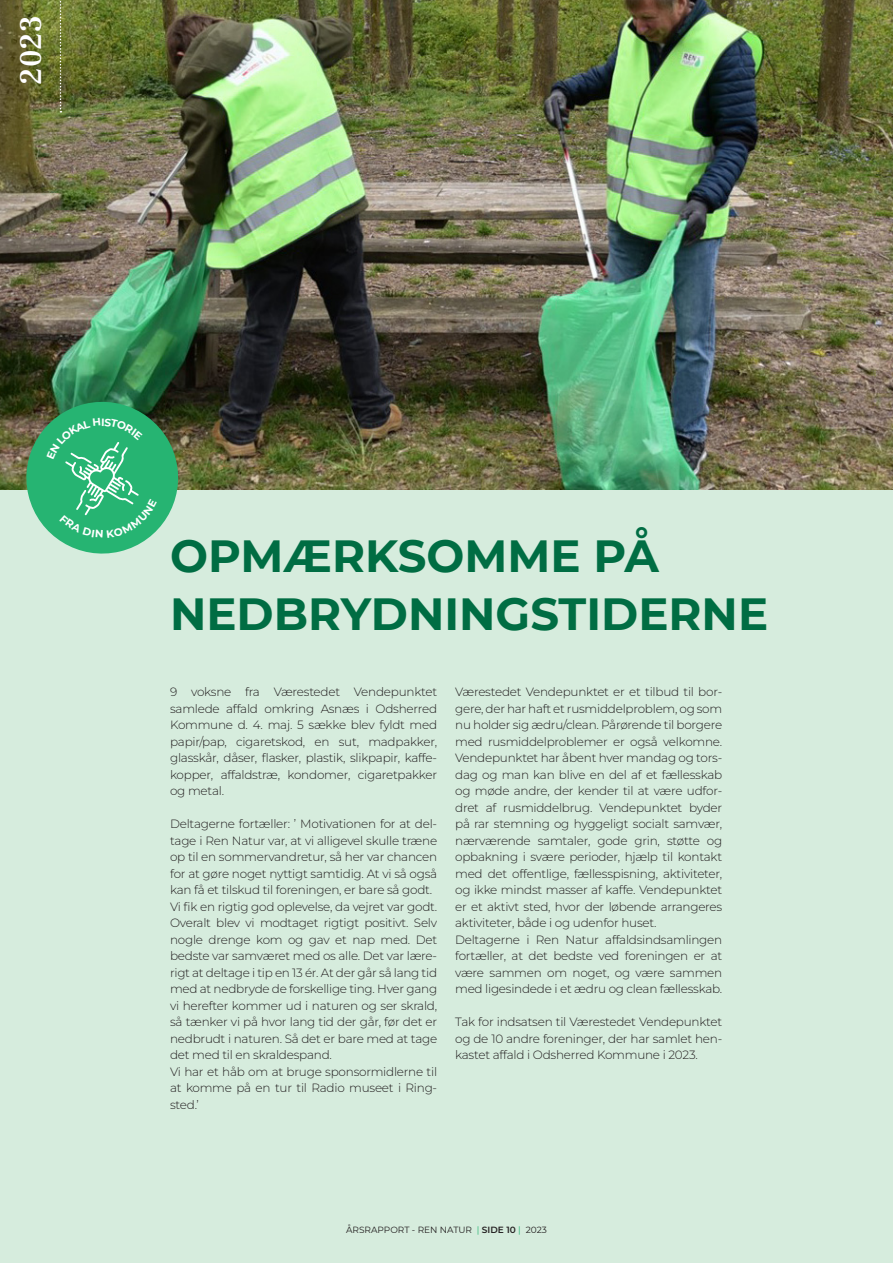
<style>
.page{position:relative;width:893px;height:1263px;background:#d6ecdd}
.page>*{position:absolute;margin:0;border:0;box-sizing:border-box;transform-origin:0 0}
.BRØD_TEKST{font:700 45px/58.5px "Montserrat";color:#006d43}
.BRØD_TEKST-2{font:500 30.75px "Frank Ruhl Libre";color:#fff}
.BRØD_TEKST_-_fed{font:100 12px/16.5px "Montserrat";letter-spacing:-.02em;color:#231f20;text-align:justify}
.INDHOLD_OG_SIDE{font:9px "Montserrat";color:#231f20}
.s1{color:#26b472}
.s2{font-weight:600}
</style>
<div class="page">
<img style="left:0;top:0;width:893px;height:489px">
<svg style="left:60px;top:0;width:1px;height:112px"></svg>
<svg style="left:19px;top:394px;width:167px;height:160px;background:#4aab79"></svg>
<p class="BRØD_TEKST-2" style="left:12px;top:84px;width:71px;rotate:-90deg">2023</p>
<p class="BRØD_TEKST" style="left:170px;top:524px;width:600px">OPMÆRKSOMME PÅ<br>NEDBRYDNINGSTIDERNE</p>
<p class="BRØD_TEKST_-_fed" style="left:170px;top:683px;width:269px">9 voksne fra Værestedet Vendepunktet samlede affald omkring Asnæs i Odsherred Kommune d. 4. maj. 5 sække blev fyldt med papir/pap, cigaretskod, en sut, madpakker, glasskår, dåser, flasker, plastik, slikpapir, kaffe&shy;kopper, affaldstræ, kondomer, cigaretpakker og metal.</p>
<p class="BRØD_TEKST_-_fed" style="left:170px;top:815px;width:269px">Deltagerne fortæller: ’ Motivationen for at del&shy;tage i Ren Natur var, at vi alligevel skulle træne op til en sommervandretur, så her var chancen for at gøre noget nyttigt samtidig. At vi så også kan få et tilskud til foreningen, er bare så godt.</p>
<p class="BRØD_TEKST_-_fed" style="left:170px;top:898px;width:269px">Vi fik en rigtig god oplevelse, da vejret var godt.<br>Overalt blev vi modtaget rigtigt positivt. Selv nogle drenge kom og gav et nap med. Det bedste var samværet med os alle. Det var lære&shy;rigt at deltage i tip en 13 ér. At der går så lang tid med at nedbryde de forskellige ting. Hver gang vi herefter kommer ud i naturen og ser skrald, så tænker vi på hvor lang tid der går, før det er nedbrudt i naturen. Så det er bare med at tage det med til en skraldespand.</p>
<p class="BRØD_TEKST_-_fed" style="left:170px;top:1063px;width:269px">Vi har et håb om at bruge sponsormidlerne til at komme på en tur til Radio museet i Ring&shy;sted.’</p>
<p class="BRØD_TEKST_-_fed" style="left:455px;top:683px;width:269px">Værestedet Vendepunktet er et tilbud til bor&shy;gere, der har haft et rusmiddelproblem, og som nu holder sig ædru/clean. Pårørende til borgere med rusmiddelproblemer er også velkomne.<br>Vendepunktet har åbent hver mandag og tors&shy;dag og man kan blive en del af et fællesskab og møde andre, der kender til at være udfor&shy;dret af rusmiddelbrug. Vendepunktet byder på rar stemning og hyggeligt socialt samvær, nærværende samtaler, gode grin, støtte og opbakning i svære perioder, hjælp til kontakt med det offentlige, fællesspisning, aktiviteter, og ikke mindst masser af kaffe. Vendepunktet er et aktivt sted, hvor der løbende arrangeres aktiviteter, både i og udenfor huset.</p>
<p class="BRØD_TEKST_-_fed" style="left:455px;top:931px;width:269px">Deltagerne i Ren Natur affaldsindsamlingen fortæller, at det bedste ved foreningen er at være sammen om noget, og være sammen med ligesindede i et ædru og clean fællesskab.</p>
<p class="BRØD_TEKST_-_fed" style="left:455px;top:1013px;width:269px">Tak for indsatsen til Værestedet Vendepunktet og de 10 andre foreninger, der har samlet hen&shy;kastet affald i Odsherred Kommune i 2023.</p>
<p class="INDHOLD_OG_SIDE" style="left:346px;top:1224px;width:202px">ÅRSRAPPORT - REN NATUR <span class="s1">|</span> <span class="s2">SIDE 10</span> <span class="s1">|</span> 2023</p>
</div>
